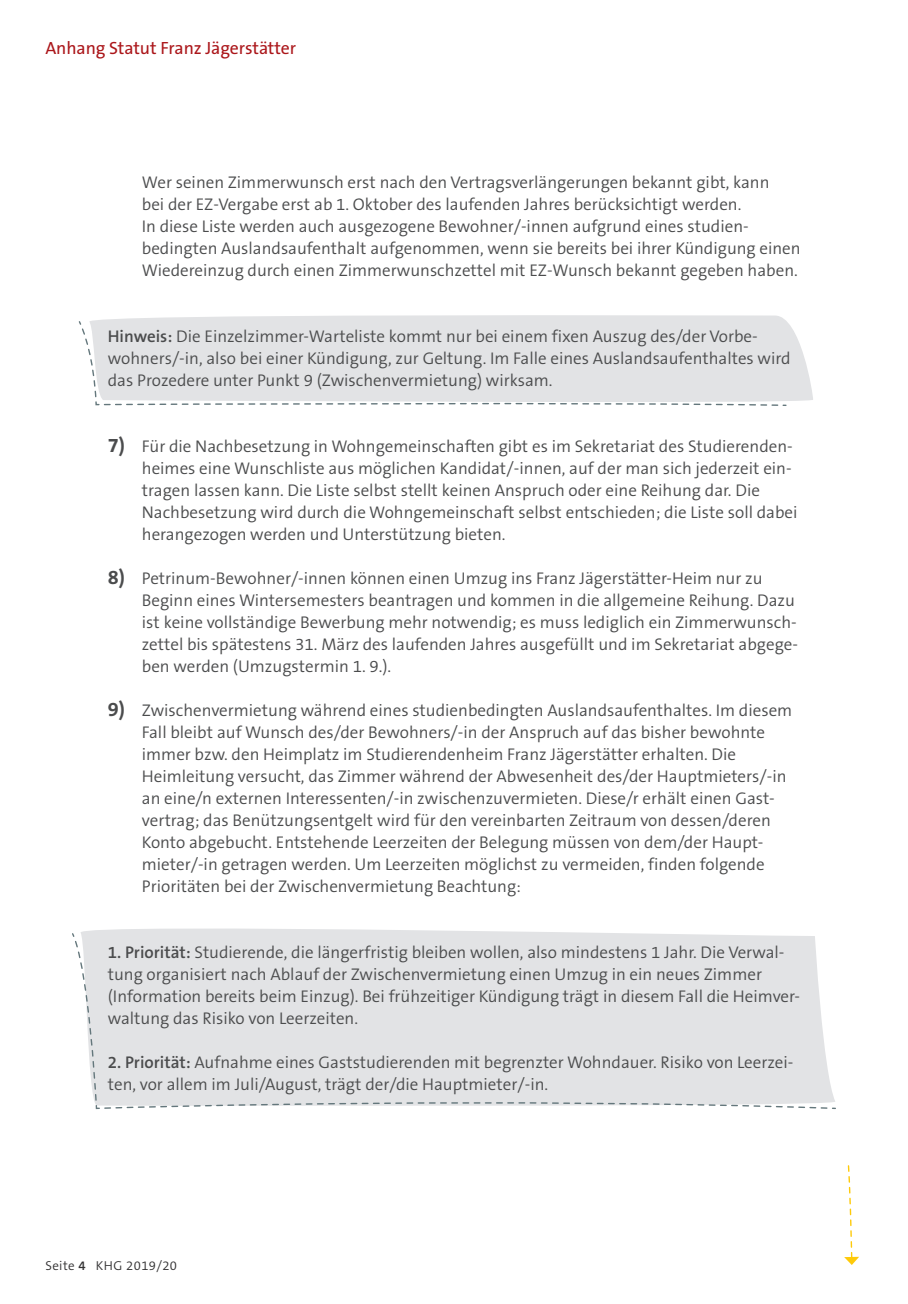
<style>
.page{position:relative;width:908px;height:1304px;background:#fff}
.page>*{position:absolute;margin:0;border:0;box-sizing:border-box;transform-origin:0 0}
.t1{font:17.8px "The Sans B5 Plain";letter-spacing:-.005em;color:#ab161a}
.t2{font:300 17px/22px "The Sans B4";color:#4b4c4d}
.t3{font:300 13px "The Sans B4";letter-spacing:.03em;color:#333233}
.s1{font-family:"The Sans B6";font-weight:600}
.s2{font-family:"The Sans B7";font-weight:700;font-size:20px}
</style>
<div class="page">
<svg style="left:82px;top:928px;width:442px;height:4px;fill:#e4e5e7"></svg>
<svg style="left:844px;top:1165px;width:14px;height:100px"></svg>
<svg style="left:102px;top:315px;width:710px;height:86px;fill:#e2e3e5"></svg>
<svg style="left:78px;top:320px;width:709px;height:86px;background:#e2e3e5"></svg>
<svg style="left:72px;top:932px;width:764px;height:178px;background:#e3e4e6"></svg>
<p class="t1" style="left:45px;top:39px;width:252px">Anhang Statut Franz Jägerstätter</p>
<p class="t2" style="left:142px;top:172px;width:660px">Wer seinen Zimmerwunsch erst nach den Vertragsverlängerungen bekannt gibt, kann<br>bei der EZ-Vergabe erst ab 1. Oktober des laufenden Jahres berücksichtigt werden.<br>In diese Liste werden auch ausgezogene Bewohner/-innen aufgrund eines studien&shy;bedingten Auslandsaufenthalt aufgenommen, wenn sie bereits bei ihrer Kündigung einen Wiedereinzug durch einen Zimmerwunschzettel mit EZ-Wunsch bekannt gegeben haben.</p>
<p class="t2" style="left:108px;top:326px;width:684px"><span class="s1">Hinweis:</span> Die Einzelzimmer-Warteliste kommt nur bei einem fixen Auszug des/der Vorbe&shy;wohners/-in, also bei einer Kündigung, zur Geltung. Im Falle eines Auslandsaufenthaltes wird das Prozedere unter Punkt 9 (Zwischenvermietung) wirksam.</p>
<p class="t2" style="left:142px;top:436px;width:657px;text-indent:-34px"><span class="s2">7)</span> Für die Nachbesetzung in Wohngemeinschaften gibt es im Sekretariat des Studierenden&shy;heimes eine Wunschliste aus möglichen Kandidat/-innen, auf der man sich jederzeit ein&shy;tragen lassen kann. Die Liste selbst stellt keinen Anspruch oder eine Reihung dar. Die Nachbesetzung wird durch die Wohngemeinschaft selbst entschieden; die Liste soll dabei herangezogen werden und Unterstützung bieten.</p>
<p class="t2" style="left:142px;top:568px;width:657px;text-indent:-34px"><span class="s2">8)</span> Petrinum-Bewohner/-innen können einen Umzug ins Franz Jägerstätter-Heim nur zu Beginn eines Wintersemesters beantragen und kommen in die allgemeine Reihung. Dazu ist keine vollständige Bewerbung mehr notwendig; es muss lediglich ein Zimmerwunsch&shy;zettel bis spätestens 31. März des laufenden Jahres ausgefüllt und im Sekretariat abgege&shy;ben werden (Umzugstermin 1. 9.).</p>
<p class="t2" style="left:142px;top:700px;width:651px;text-indent:-34px"><span class="s2">9)</span> Zwischenvermietung während eines studienbedingten Auslandsaufenthaltes. Im diesem Fall bleibt auf Wunsch des/der Bewohners/-in der Anspruch auf das bisher bewohnte immer bzw. den Heimplatz im Studierendenheim Franz Jägerstätter erhalten. Die Heimleitung versucht, das Zimmer während der Abwesenheit des/der Hauptmieters/-in an eine/n externen Interessenten/-in zwischenzuvermieten. Diese/r erhält einen Gast&shy;vertrag; das Benützungsentgelt wird für den vereinbarten Zeitraum von dessen/deren Konto abgebucht. Entstehende Leerzeiten der Belegung müssen von dem/der Haupt&shy;mieter/-in getragen werden. Um Leerzeiten möglichst zu vermeiden, finden folgende Prioritäten bei der Zwischenvermietung Beachtung:</p>
<p class="t2" style="left:108px;top:942px;width:693px"><span class="s1">1. Priorität:</span> Studierende, die längerfristig bleiben wollen, also mindestens 1 Jahr. Die Verwal&shy;tung organisiert nach Ablauf der Zwischenvermietung einen Umzug in ein neues Zimmer (Information bereits beim Einzug). Bei frühzeitiger Kündigung trägt in diesem Fall die Heimver&shy;waltung das Risiko von Leerzeiten.</p>
<p class="t2" style="left:108px;top:1052px;width:686px"><span class="s1">2. Priorität:</span> Aufnahme eines Gaststudierenden mit begrenzter Wohndauer. Risiko von Leerzei&shy;ten, vor allem im Juli/August, trägt der/die Hauptmieter/-in.</p>
<p class="t3" style="left:45px;top:1259px;width:133px">Seite <span class="s1">4</span> KHG 2019/20</p>
</div>
